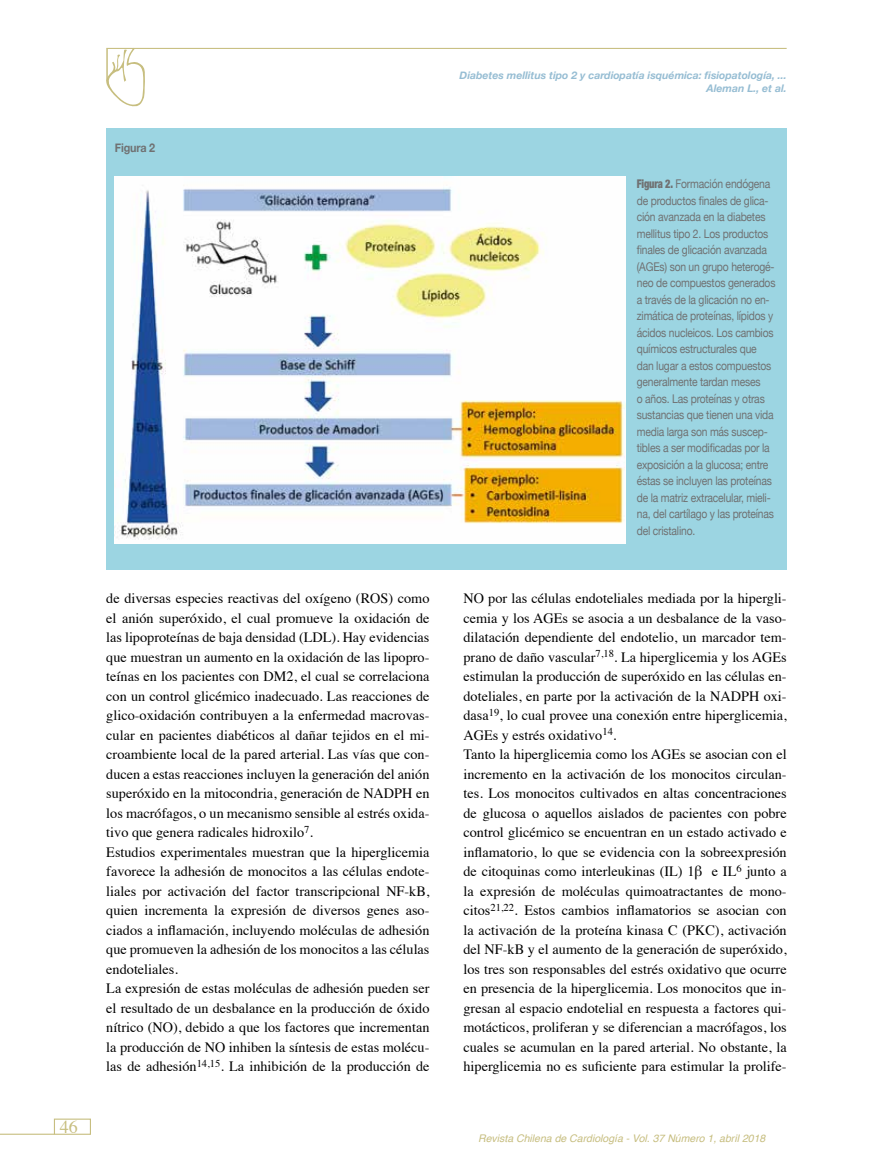
<style>
.page{position:relative;width:893px;height:1170px;background:#fff}
.page>*{position:absolute;margin:0;border:0;box-sizing:border-box;transform-origin:0 0}
.t1{font:18px "Times";color:#c7be80}
.t2{font:14.25px/19.5px "Times";color:#000}
.t3{font:12px/16.5px "Helvetica Neue";letter-spacing:-.02em;color:#707172;scale:.86 1}
.t4{font:700 12px "Helvetica Neue";letter-spacing:-.02em;color:#707172;scale:.9 1}
.t5{font:italic 700 10.5px/12.6px "Helvetica Neue";color:#96bdd3;text-align:right}
.t6{font:italic 10.5px "Helvetica";color:#c7be80}
.s1{font-weight:900;font-stretch:condensed}
</style>
<div class="page">
<hr style="left:0;top:1133px;width:54px;height:1px;background:#c7be80">
<div style="left:54px;top:1118px;width:37px;height:16px;border:1px solid #c7be80"></div>
<div style="left:106px;top:128px;width:681px;height:441px;background:#9cd5e2"></div>
<hr style="left:106px;top:48px;width:681px;height:1px;background:#c7be7f">
<svg style="left:106px;top:48px;width:39px;height:59px"></svg>
<hr style="left:106px;top:49px;width:2px;height:32px;background:#c7be7f">
<img style="left:115px;top:176px;width:510px;height:368px">
<p class="t1" style="left:60px;top:1110px;width:19px">46</p>
<p class="t4" style="left:115px;top:138px;width:46px">Figura 2</p>
<p class="t5" style="left:460px;top:70px;width:329px">Diabetes mellitus tipo 2 y cardiopatía isquémica: fisiopatología, ...<br>Aleman L., et al.</p>
<p class="t3" style="left:637px;top:176px;width:163px"><span class="s1">Figura 2.</span> Formación endógena de productos finales de glica&shy;ción avanzada en la diabetes mellitus tipo 2. Los productos finales de glicación avanzada (AGEs) son un grupo heterogé&shy;neo de compuestos generados a través de la glicación no en&shy;zimática de proteínas, lípidos y ácidos nucleicos. Los cambios químicos estructurales que dan lugar a estos compuestos generalmente tardan meses<br>o años. Las proteínas y otras sustancias que tienen una vida media larga son más suscep&shy;tibles a ser modificadas por la exposición a la glucosa; entre éstas se incluyen las proteínas de la matriz extracelular, mieli&shy;na, del cartílago y las proteínas del cristalino.</p>
<p class="t2" style="left:106px;top:587px;width:325px">de diversas especies reactivas del oxígeno (ROS) como el anión superóxido, el cual promueve la oxidación de las lipoproteínas de baja densidad (LDL). Hay evidencias que muestran un aumento en la oxidación de las lipopro&shy;teínas en los pacientes con DM2, el cual se correlaciona con un control glicémico inadecuado. Las reacciones de glico-oxidación contribuyen a la enfermedad macrovas&shy;cular en pacientes diabéticos al dañar tejidos en el mi&shy;croambiente local de la pared arterial. Las vías que con&shy;ducen a estas reacciones incluyen la generación del anión superóxido en la mitocondria, generación de NADPH en los macrófagos, o un mecanismo sensible al estrés oxida&shy;tivo que genera radicales hidroxilo<sup>7</sup>.<br>Estudios experimentales muestran que la hiperglicemia favorece la adhesión de monocitos a las células endote&shy;liales por activación del factor transcripcional NF-kB, quien incrementa la expresión de diversos genes aso&shy;ciados a inflamación, incluyendo moléculas de adhesión que promueven la adhesión de los monocitos a las células endoteliales.<br>La expresión de estas moléculas de adhesión pueden ser el resultado de un desbalance en la producción de óxido nítrico (NO), debido a que los factores que incrementan la producción de NO inhiben la síntesis de estas molécu&shy;las de adhesión<sup>14,15</sup>. La inhibición de la producción de</p>
<p class="t2" style="left:463px;top:587px;width:325px">NO por las células endoteliales mediada por la hipergli&shy;cemia y los AGEs se asocia a un desbalance de la vaso&shy;dilatación dependiente del endotelio, un marcador tem&shy;prano de daño vascular<sup>7,18</sup>. La hiperglicemia y los AGEs estimulan la producción de superóxido en las células en&shy;doteliales, en parte por la activación de la NADPH oxi&shy;dasa<sup>19</sup>, lo cual provee una conexión entre hiperglicemia, AGEs y estrés oxidativo<sup>14</sup>.<br>Tanto la hiperglicemia como los AGEs se asocian con el incremento en la activación de los monocitos circulan&shy;tes. Los monocitos cultivados en altas concentraciones de glucosa o aquellos aislados de pacientes con pobre control glicémico se encuentran en un estado activado e inflamatorio, lo que se evidencia con la sobreexpresión de citoquinas como interleukinas (IL) 1β e IL<sup>6</sup> junto a la expresión de moléculas quimoatractantes de mono&shy;citos<sup>21,22</sup>. Estos cambios inflamatorios se asocian con la activación de la proteína kinasa C (PKC), activación del NF-kB y el aumento de la generación de superóxido, los tres son responsables del estrés oxidativo que ocurre en presencia de la hiperglicemia. Los monocitos que in&shy;gresan al espacio endotelial en respuesta a factores qui&shy;motácticos, proliferan y se diferencian a macrófagos, los cuales se acumulan en la pared arterial. No obstante, la hiperglicemia no es suficiente para estimular la prolife-</p>
<p class="t6" style="left:478px;top:1129px;width:289px">Revista Chilena de Cardiología - Vol. 37 Número 1, abril 2018</p>
</div>
